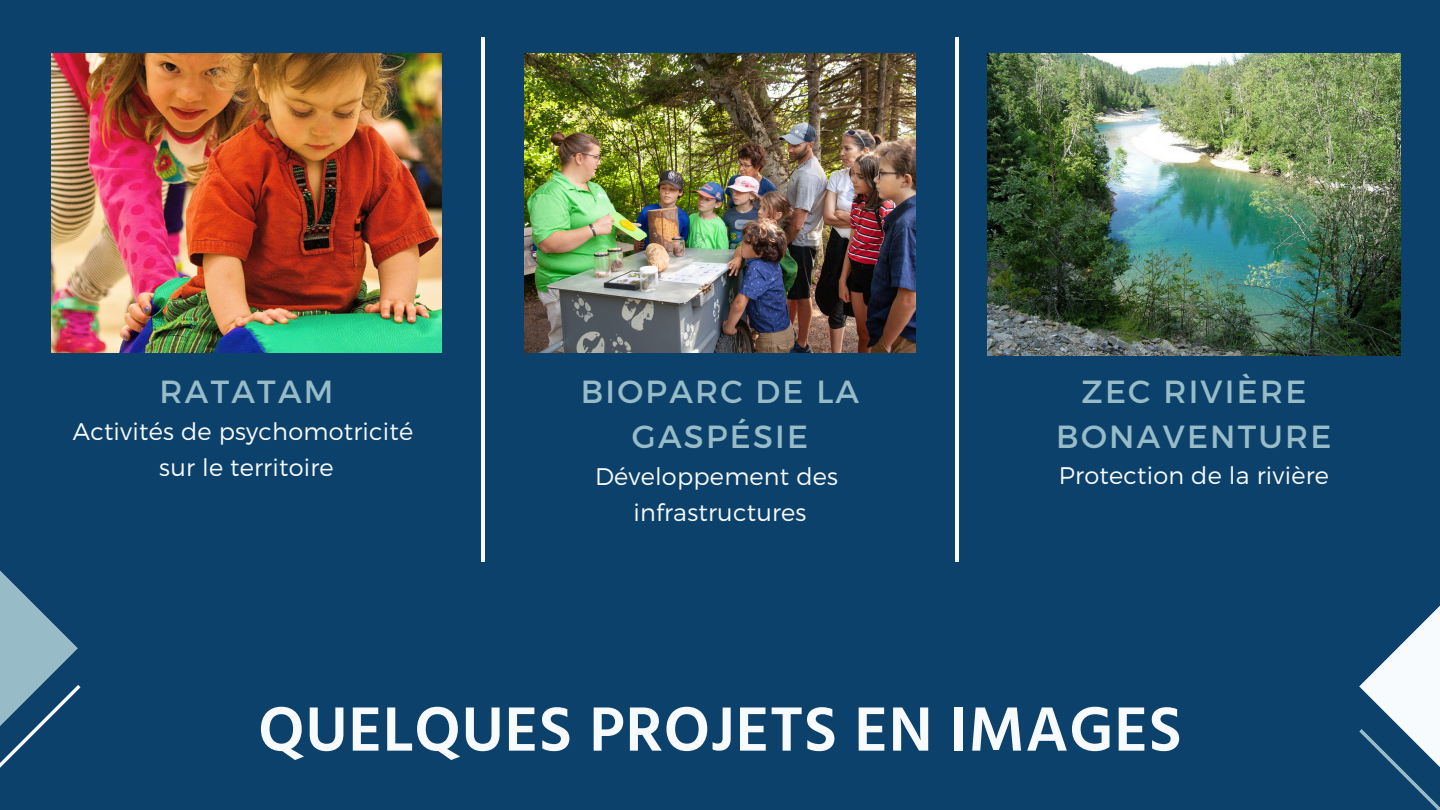
<style>
.page{position:relative;width:1440px;height:810px;background:#0c416b}
.page>*{position:absolute;margin:0;border:0;box-sizing:border-box;transform-origin:0 0}
.t1{font:600 64px "Hind Madurai";letter-spacing:.01em;color:#f8fbfd}
.t2{font:32px/44.3px "Montserrat";letter-spacing:.07em;color:#97bcc7;text-align:center}
.t3{font:300 24px "Montserrat";letter-spacing:.01em;color:#f8fbfd}
</style>
<div class="page">
<hr style="left:481px;top:37px;width:4px;height:525px;background:#f8fbfd">
<hr style="left:955px;top:37px;width:4px;height:525px;background:#f8fbfd">
<img style="left:51px;top:54px;width:391px;height:299px">
<img style="left:988px;top:54px;width:412px;height:302px">
<img style="left:524px;top:54px;width:391px;height:299px">
<svg style="left:0;top:570px;width:81px;height:198px"></svg>
<svg style="left:1359px;top:606px;width:81px;height:204px"></svg>
<p class="t2" style="left:159px;top:368px;width:176px">RATATAM</p>
<p class="t3" style="left:73px;top:416px;width:342px">Activités de psychomotricité</p>
<p class="t3" style="left:159px;top:452px;width:176px">sur le territoire</p>
<p class="t2" style="left:581px;top:368px;width:280px">BIOPARC DE LA<br>GASPÉSIE</p>
<p class="t3" style="left:595px;top:461px;width:245px">Développement des</p>
<p class="t3" style="left:633px;top:497px;width:175px">infrastructures</p>
<p class="t2" style="left:1056px;top:368px;width:277px">ZEC RIVIÈRE<br>BONAVENTURE</p>
<p class="t3" style="left:1059px;top:460px;width:272px">Protection de la rivière</p>
<p class="t1" style="left:258px;top:688px;width:925px">QUELQUES PROJETS EN IMAGES</p>
</div>
